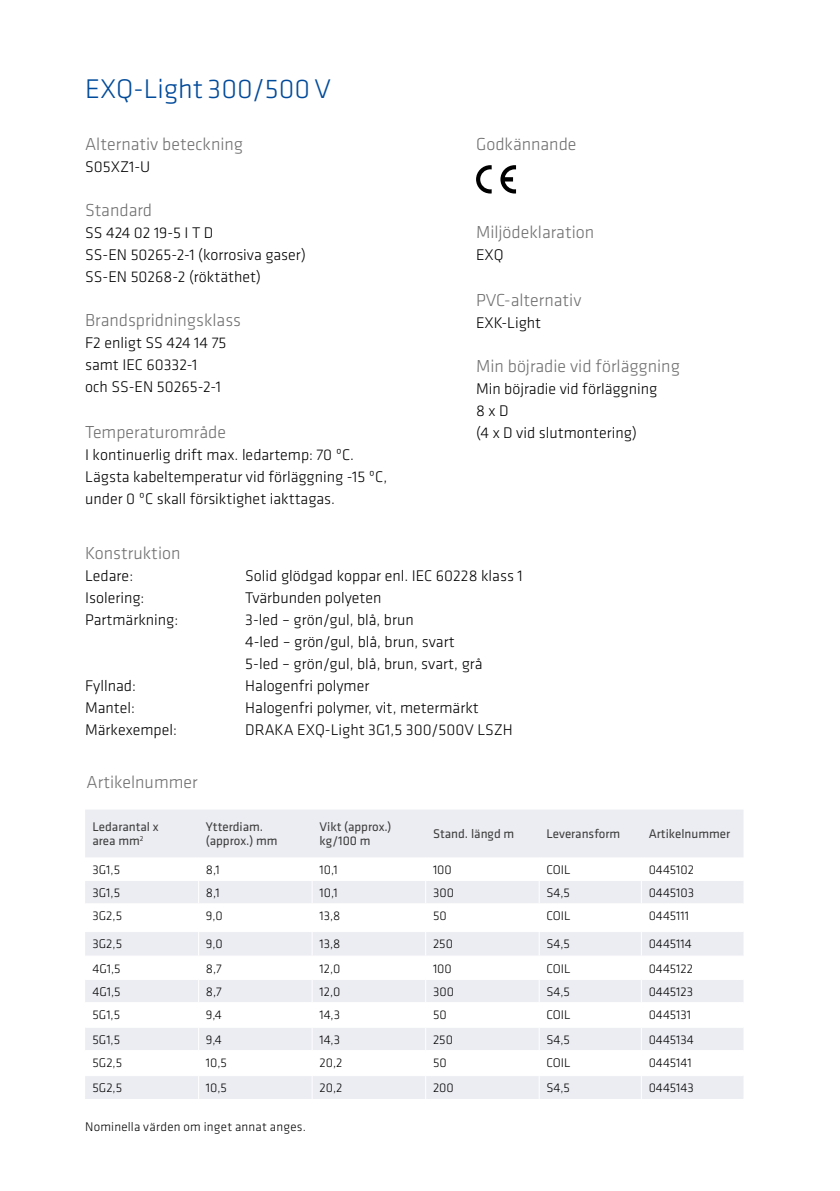
<style>
.page{position:relative;width:840px;height:1191px;background:#fff}
.page>*{position:absolute;margin:0;border:0;box-sizing:border-box;transform-origin:0 0}
.t1{font:300 28px "Klavika";color:#004a9a}
.t2{font:300 18px "Klavika";color:#706f6f}
.t3{font:300 16px/22px "Klavika";color:#000}
.t4{font:300 13px "Klavika";color:#000}
.t5{font:13px/14px "Klavika";color:#3c3c3b}
</style>
<div class="page">
<div style="left:85px;top:810px;width:658px;height:289px;background:#ecedf3"></div>
<svg style="left:85px;top:857px;width:658px;height:218px"></svg>
<svg style="left:198px;top:857px;width:1px;height:242px"></svg>
<svg style="left:311px;top:857px;width:1px;height:242px"></svg>
<svg style="left:425px;top:857px;width:1px;height:242px"></svg>
<svg style="left:538px;top:857px;width:1px;height:242px"></svg>
<svg style="left:640px;top:857px;width:1px;height:242px"></svg>
<hr style="left:85px;top:880px;width:113px;height:1px;background:#fff">
<hr style="left:198px;top:880px;width:114px;height:1px;background:#fff">
<hr style="left:312px;top:880px;width:113px;height:1px;background:#fff">
<hr style="left:425px;top:880px;width:114px;height:1px;background:#fff">
<hr style="left:539px;top:880px;width:102px;height:1px;background:#fff">
<hr style="left:641px;top:880px;width:102px;height:1px;background:#fff">
<hr style="left:85px;top:903px;width:113px;height:1px;background:#fff">
<hr style="left:198px;top:903px;width:114px;height:1px;background:#fff">
<hr style="left:312px;top:903px;width:113px;height:1px;background:#fff">
<hr style="left:425px;top:903px;width:114px;height:1px;background:#fff">
<hr style="left:539px;top:903px;width:102px;height:1px;background:#fff">
<hr style="left:641px;top:903px;width:102px;height:1px;background:#fff">
<hr style="left:85px;top:931px;width:113px;height:1px;background:#fff">
<hr style="left:198px;top:931px;width:114px;height:1px;background:#fff">
<hr style="left:312px;top:931px;width:113px;height:1px;background:#fff">
<hr style="left:425px;top:931px;width:114px;height:1px;background:#fff">
<hr style="left:539px;top:931px;width:102px;height:1px;background:#fff">
<hr style="left:641px;top:931px;width:102px;height:1px;background:#fff">
<hr style="left:85px;top:955px;width:113px;height:1px;background:#fff">
<hr style="left:198px;top:955px;width:114px;height:1px;background:#fff">
<hr style="left:312px;top:955px;width:113px;height:1px;background:#fff">
<hr style="left:425px;top:955px;width:114px;height:1px;background:#fff">
<hr style="left:539px;top:955px;width:102px;height:1px;background:#fff">
<hr style="left:641px;top:955px;width:102px;height:1px;background:#fff">
<hr style="left:85px;top:979px;width:113px;height:1px;background:#fff">
<hr style="left:198px;top:979px;width:114px;height:1px;background:#fff">
<hr style="left:312px;top:979px;width:113px;height:1px;background:#fff">
<hr style="left:425px;top:979px;width:114px;height:1px;background:#fff">
<hr style="left:539px;top:979px;width:102px;height:1px;background:#fff">
<hr style="left:641px;top:979px;width:102px;height:1px;background:#fff">
<hr style="left:85px;top:1002px;width:113px;height:1px;background:#fff">
<hr style="left:198px;top:1002px;width:114px;height:1px;background:#fff">
<hr style="left:312px;top:1002px;width:113px;height:1px;background:#fff">
<hr style="left:425px;top:1002px;width:114px;height:1px;background:#fff">
<hr style="left:539px;top:1002px;width:102px;height:1px;background:#fff">
<hr style="left:641px;top:1002px;width:102px;height:1px;background:#fff">
<hr style="left:85px;top:1026px;width:113px;height:1px;background:#fff">
<hr style="left:198px;top:1026px;width:114px;height:1px;background:#fff">
<hr style="left:312px;top:1026px;width:113px;height:1px;background:#fff">
<hr style="left:425px;top:1026px;width:114px;height:1px;background:#fff">
<hr style="left:539px;top:1026px;width:102px;height:1px;background:#fff">
<hr style="left:641px;top:1026px;width:102px;height:1px;background:#fff">
<hr style="left:85px;top:1050px;width:113px;height:1px;background:#fff">
<hr style="left:198px;top:1050px;width:114px;height:1px;background:#fff">
<hr style="left:312px;top:1050px;width:113px;height:1px;background:#fff">
<hr style="left:425px;top:1050px;width:114px;height:1px;background:#fff">
<hr style="left:539px;top:1050px;width:102px;height:1px;background:#fff">
<hr style="left:641px;top:1050px;width:102px;height:1px;background:#fff">
<hr style="left:85px;top:1075px;width:113px;height:1px;background:#fff">
<hr style="left:198px;top:1075px;width:114px;height:1px;background:#fff">
<hr style="left:312px;top:1075px;width:113px;height:1px;background:#fff">
<hr style="left:425px;top:1075px;width:114px;height:1px;background:#fff">
<hr style="left:539px;top:1075px;width:102px;height:1px;background:#fff">
<hr style="left:641px;top:1075px;width:102px;height:1px;background:#fff">
<svg style="left:476px;top:165px;width:15px;height:28px"></svg>
<svg style="left:500px;top:165px;width:15px;height:28px"></svg>
<h1 class="t1" style="left:85px;top:71px;width:247px">EXQ-Light 300/500 V</h1>
<p class="t2" style="left:85px;top:133px;width:159px">Alternativ beteckning</p>
<p class="t3" style="left:85px;top:155px;width:67px">S05XZ1-U</p>
<p class="t2" style="left:85px;top:199px;width:69px">Standard</p>
<p class="t3" style="left:85px;top:221px;width:222px">SS 424 02 19-5 I T D<br>SS-EN 50265-2-1 (korrosiva gaser)<br>SS-EN 50268-2 (röktäthet)</p>
<p class="t2" style="left:85px;top:309px;width:157px">Brandspridningsklass</p>
<p class="t3" style="left:85px;top:331px;width:143px">F2 enligt SS 424 14 75 samt IEC 60332-1<br>och SS-EN 50265-2-1</p>
<p class="t2" style="left:85px;top:421px;width:142px">Temperaturområde</p>
<p class="t3" style="left:85px;top:443px;width:303px">I kontinuerlig drift max. ledartemp: 70 ºC.<br>Lägsta kabeltemperatur vid förläggning -15 ºC, under 0 ºC skall försiktighet iakttagas.</p>
<p class="t2" style="left:476px;top:133px;width:102px">Godkännande</p>
<p class="t2" style="left:476px;top:221px;width:120px">Miljödeklaration</p>
<p class="t3" style="left:476px;top:243px;width:29px">EXQ</p>
<p class="t2" style="left:476px;top:289px;width:107px">PVC-alternativ</p>
<p class="t3" style="left:476px;top:311px;width:67px">EXK-Light</p>
<p class="t2" style="left:476px;top:355px;width:205px">Min böjradie vid förläggning</p>
<p class="t3" style="left:476px;top:377px;width:183px">Min böjradie vid förläggning<br>8 x D<br>(4 x D vid slutmontering)</p>
<p class="t2" style="left:85px;top:542px;width:97px">Konstruktion</p>
<p class="t3" style="left:85px;top:565px;width:50px">Ledare:</p>
<p class="t3" style="left:245px;top:565px;width:279px">Solid glödgad koppar enl. IEC 60228 klass 1</p>
<p class="t3" style="left:85px;top:587px;width:61px">Isolering:</p>
<p class="t3" style="left:245px;top:587px;width:137px">Tvärbunden polyeten</p>
<p class="t3" style="left:85px;top:609px;width:95px">Partmärkning:</p>
<p class="t3" style="left:245px;top:609px;width:239px">3-led – grön/gul, blå, brun<br>4-led – grön/gul, blå, brun, svart<br>5-led – grön/gul, blå, brun, svart, grå</p>
<p class="t3" style="left:85px;top:675px;width:52px">Fyllnad:</p>
<p class="t3" style="left:245px;top:675px;width:125px">Halogenfri polymer</p>
<p class="t3" style="left:85px;top:697px;width:51px">Mantel:</p>
<p class="t3" style="left:245px;top:697px;width:235px">Halogenfri polymer, vit, metermärkt</p>
<p class="t3" style="left:85px;top:719px;width:93px">Märkexempel:</p>
<p class="t3" style="left:245px;top:719px;width:269px">DRAKA EXQ-Light 3G1,5 300/500V LSZH</p>
<p class="t2" style="left:86px;top:771px;width:113px">Artikelnummer</p>
<p class="t5" style="left:92px;top:819px;width:68px">Ledarantal x area mm<sup>2</sup></p>
<p class="t5" style="left:206px;top:819px;width:73px">Ytterdiam. (approx.) mm</p>
<p class="t5" style="left:319px;top:819px;width:74px">Vikt (approx.) kg/100 m</p>
<p class="t5" style="left:433px;top:826px;width:83px">Stand. längd m</p>
<p class="t5" style="left:546px;top:826px;width:75px">Leveransform</p>
<p class="t5" style="left:648px;top:826px;width:83px">Artikelnummer</p>
<p class="t4" style="left:92px;top:861px;width:29px">3G1,5</p>
<p class="t4" style="left:206px;top:861px;width:15px">8,1</p>
<p class="t4" style="left:319px;top:861px;width:20px">10,1</p>
<p class="t4" style="left:433px;top:861px;width:20px">100</p>
<p class="t4" style="left:546px;top:861px;width:26px">COIL</p>
<p class="t4" style="left:648px;top:861px;width:47px">0445102</p>
<p class="t4" style="left:92px;top:885px;width:29px">3G1,5</p>
<p class="t4" style="left:206px;top:885px;width:15px">8,1</p>
<p class="t4" style="left:319px;top:885px;width:20px">10,1</p>
<p class="t4" style="left:433px;top:885px;width:22px">300</p>
<p class="t4" style="left:546px;top:885px;width:25px">S4,5</p>
<p class="t4" style="left:648px;top:885px;width:47px">0445103</p>
<p class="t4" style="left:92px;top:908px;width:31px">3G2,5</p>
<p class="t4" style="left:206px;top:908px;width:18px">9,0</p>
<p class="t4" style="left:319px;top:908px;width:22px">13,8</p>
<p class="t4" style="left:433px;top:908px;width:15px">50</p>
<p class="t4" style="left:546px;top:908px;width:26px">COIL</p>
<p class="t4" style="left:648px;top:908px;width:42px">0445111</p>
<p class="t4" style="left:92px;top:936px;width:31px">3G2,5</p>
<p class="t4" style="left:206px;top:936px;width:18px">9,0</p>
<p class="t4" style="left:319px;top:936px;width:22px">13,8</p>
<p class="t4" style="left:433px;top:936px;width:22px">250</p>
<p class="t4" style="left:546px;top:936px;width:25px">S4,5</p>
<p class="t4" style="left:648px;top:936px;width:45px">0445114</p>
<p class="t4" style="left:92px;top:960px;width:30px">4G1,5</p>
<p class="t4" style="left:206px;top:960px;width:17px">8,7</p>
<p class="t4" style="left:319px;top:960px;width:22px">12,0</p>
<p class="t4" style="left:433px;top:960px;width:20px">100</p>
<p class="t4" style="left:546px;top:960px;width:26px">COIL</p>
<p class="t4" style="left:648px;top:960px;width:46px">0445122</p>
<p class="t4" style="left:92px;top:983px;width:30px">4G1,5</p>
<p class="t4" style="left:206px;top:983px;width:17px">8,7</p>
<p class="t4" style="left:319px;top:983px;width:22px">12,0</p>
<p class="t4" style="left:433px;top:983px;width:22px">300</p>
<p class="t4" style="left:546px;top:983px;width:25px">S4,5</p>
<p class="t4" style="left:648px;top:983px;width:46px">0445123</p>
<p class="t4" style="left:92px;top:1007px;width:29px">5G1,5</p>
<p class="t4" style="left:206px;top:1007px;width:17px">9,4</p>
<p class="t4" style="left:319px;top:1007px;width:22px">14,3</p>
<p class="t4" style="left:433px;top:1007px;width:15px">50</p>
<p class="t4" style="left:546px;top:1007px;width:26px">COIL</p>
<p class="t4" style="left:648px;top:1007px;width:44px">0445131</p>
<p class="t4" style="left:92px;top:1031px;width:29px">5G1,5</p>
<p class="t4" style="left:206px;top:1031px;width:17px">9,4</p>
<p class="t4" style="left:319px;top:1031px;width:22px">14,3</p>
<p class="t4" style="left:433px;top:1031px;width:22px">250</p>
<p class="t4" style="left:546px;top:1031px;width:25px">S4,5</p>
<p class="t4" style="left:648px;top:1031px;width:47px">0445134</p>
<p class="t4" style="left:92px;top:1055px;width:31px">5G2,5</p>
<p class="t4" style="left:206px;top:1055px;width:23px">10,5</p>
<p class="t4" style="left:319px;top:1055px;width:24px">20,2</p>
<p class="t4" style="left:433px;top:1055px;width:15px">50</p>
<p class="t4" style="left:546px;top:1055px;width:26px">COIL</p>
<p class="t4" style="left:648px;top:1055px;width:44px">0445141</p>
<p class="t4" style="left:92px;top:1080px;width:31px">5G2,5</p>
<p class="t4" style="left:206px;top:1080px;width:23px">10,5</p>
<p class="t4" style="left:319px;top:1080px;width:24px">20,2</p>
<p class="t4" style="left:433px;top:1080px;width:22px">200</p>
<p class="t4" style="left:546px;top:1080px;width:25px">S4,5</p>
<p class="t4" style="left:648px;top:1080px;width:47px">0445143</p>
<p class="t4" style="left:85px;top:1118px;width:222px">Nominella värden om inget annat anges.</p>
</div>
